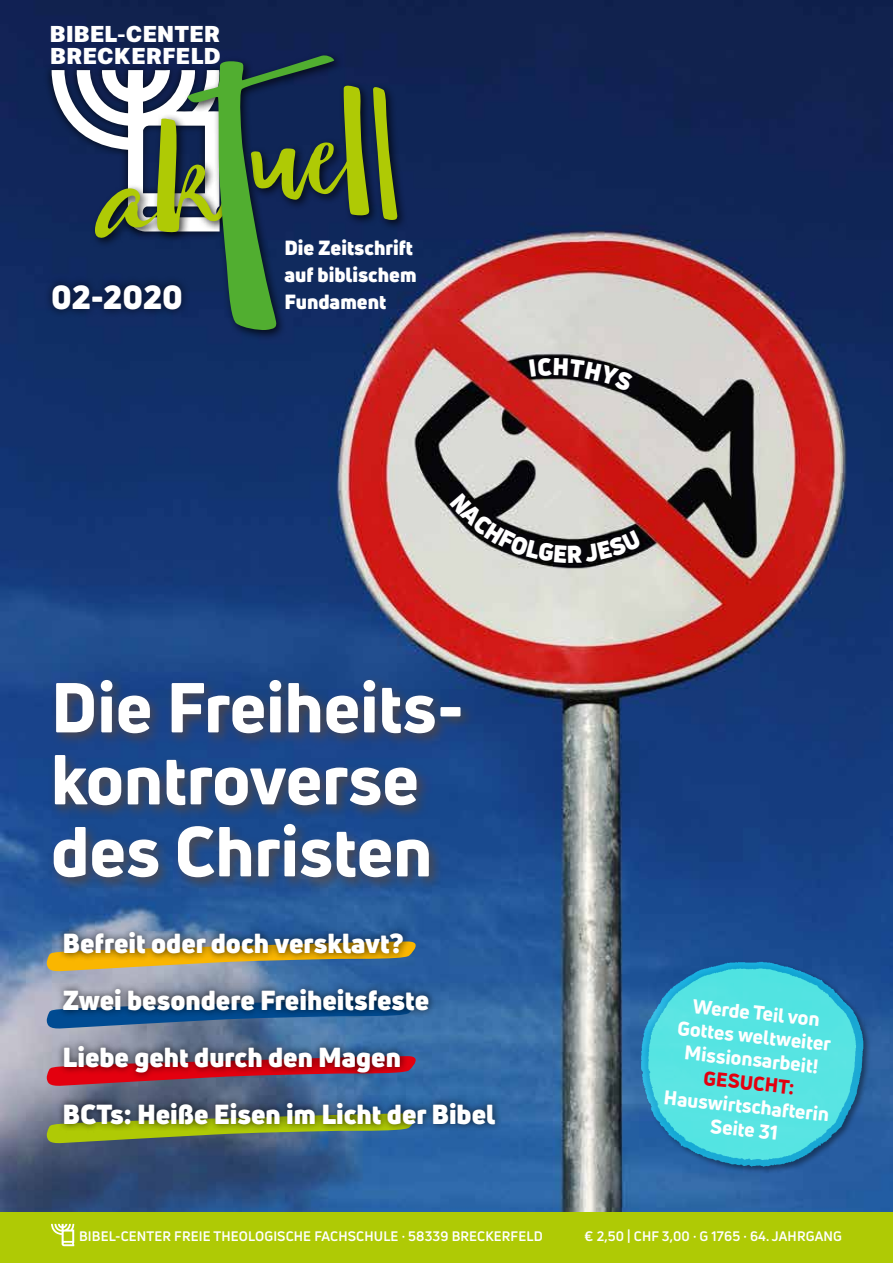
<style>
.page{position:relative;width:893px;height:1263px;background:#fff}
.page>*{position:absolute;margin:0;border:0;box-sizing:border-box;transform-origin:0 0}
.t1{font:800 69px/72px "Uni Neue";color:#fff}
.t2{font:900 32.7px "Uni Neue";color:#fff}
.t3{font:900 27px/56.7px "Uni Neue";color:#fff}
.t4{font:900 22.95px "Molde";letter-spacing:.01em;color:#fff}
.t5{font:900 20.1px/26.8px "Uni Neue";color:#fff}
.t6{font:800 19.5px/23.4px "Uni Neue";color:#fff;text-align:center}
.t7{font:800 19.5px "Uni Neue";color:#e3000f}
.t8{font:700 13.5px "Uni Neue";letter-spacing:.01em;color:#fff}
</style>
<div class="page">
<div style="left:0;top:1212px;width:893px;height:51px;background:#afca05"></div>
<svg style="left:51px;top:1224px;width:23px;height:22px"></svg>
<img style="left:0;top:0;width:893px;height:1212px">
<div style="left:48px;top:674px;width:428px;height:218px;background:#5c4636;opacity:.75"></div>
<div style="left:43px;top:276px;width:147px;height:42px;background:#000;opacity:.7"></div>
<svg style="left:47px;top:941px;width:9px;height:31px"></svg>
<svg style="left:47px;top:999px;width:9px;height:30px"></svg>
<svg style="left:47px;top:1056px;width:9px;height:30px"></svg>
<svg style="left:47px;top:1113px;width:370px;height:31px;background:#5e7c62"></svg>
<div style="left:56px;top:925px;width:447px;height:207px;background:#000;opacity:.75"></div>
<img style="left:631px;top:955px;width:240px;height:220px">
<img style="left:639px;top:962px;width:225px;height:205px">
<div style="left:44px;top:62px;width:184px;height:177px;background:#000;opacity:.75"></div>
<div style="left:246px;top:81px;width:162px;height:150px;background:#000;opacity:.75"></div>
<div style="left:183px;top:50px;width:161px;height:291px;background:#000;opacity:.75"></div>
<svg style="left:52px;top:54px;width:346px;height:276px;background:#3d5757"></svg>
<svg style="left:529px;top:358px;width:105px;height:33px;background:#454041"></svg>
<svg style="left:449px;top:492px;width:192px;height:71px;background:#776f6d"></svg>
<p class="t4" style="left:50px;top:18px;width:172px">BIBEL-CENTER</p>
<p class="t4" style="left:50px;top:41px;width:172px">BRECKERFELD</p>
<p class="t2" style="left:51px;top:274px;width:133px">02-2020</p>
<p class="t5" style="left:277px;top:234px;width:134px">Die Zeitschrift auf biblischem<br>Fundament</p>
<p class="t5" style="left:284px;top:234px;width:134px">Die Zeitschrift auf biblischem<br>Fundament</p>
<h1 class="t1" style="left:51px;top:671px;width:415px">Die Freiheits&shy;kontroverse des Christen</h1>
<p class="t3" style="left:63px;top:915px;width:434px">Befreit oder doch versklavt?<br>Zwei besondere Freiheitsfeste<br>Liebe geht durch den Magen<br>BCTs: Heiße Eisen im Licht der Bibel</p>
<p class="t6" style="left:681px;top:993px;width:156px;rotate:6deg">Werde Teil von<br>Gottes weltweiter<br>Missionsarbeit!</p>
<p class="t7" style="left:705px;top:1065px;width:93px;rotate:6deg">GESUCHT:</p>
<p class="t6" style="left:665px;top:1085px;width:167px;rotate:6deg">Hauswirtschafterin<br>Seite 31</p>
<p class="t8" style="left:79px;top:1228px;width:465px">BIBEL-CENTER FREIE THEOLOGISCHE FACHSCHULE · 58339 BRECKERFELD</p>
<p class="t8" style="left:585px;top:1228px;width:259px">€ 2,50 | CHF 3,00 · G 1765 · 64. JAHRGANG</p>
</div>
